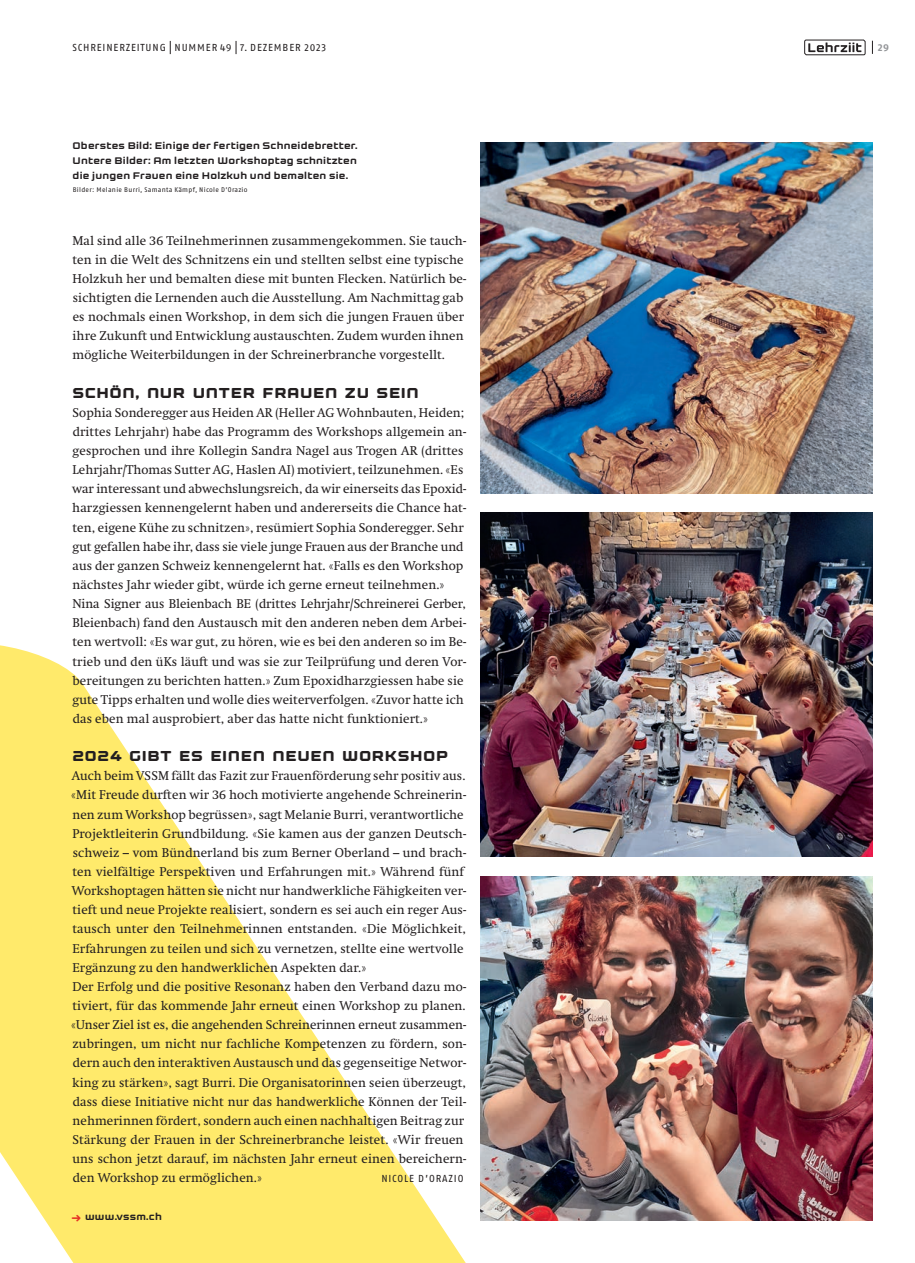
<style>
.page{position:relative;width:915px;height:1263px;background:#fff}
.page>*{position:absolute;margin:0;border:0;box-sizing:border-box;transform-origin:0 0}
.t1{font:800 15.75px "Kernel";letter-spacing:.04em;color:#231f20}
.t2{font:12.6px/19.2px "Swift";letter-spacing:.01em;color:#231f20}
.t3{font:700 10.5px/15.3px "Kernel";letter-spacing:.02em;color:#231f20;text-align:justify}
.t4{font:10.2px "Fago OT";letter-spacing:.085em;color:#231f20}
.t5{font:700 10.2px "Fago OT";color:#939598}
.t6{font:6.75px "Fago OT";letter-spacing:.045em;color:#231f20}
.s1{font-size:12px;color:#e53025}
</style>
<div class="page">
<svg style="left:0;top:645px;width:799px;height:618px"></svg>
<svg style="left:170px;top:41px;width:1px;height:13px"></svg>
<svg style="left:236px;top:41px;width:1px;height:13px"></svg>
<svg style="left:871px;top:41px;width:1px;height:13px"></svg>
<svg style="left:804px;top:39px;width:61px;height:16px"></svg>
<img style="left:480px;top:142px;width:392px;height:351px">
<img style="left:480px;top:512px;width:392px;height:345px">
<img style="left:480px;top:876px;width:392px;height:344px">
<p class="t4" style="left:72px;top:41px;width:192px">SCHREINERZEITUNG NUMMER 49 7. Dezem</p>
<p class="t4" style="left:282px;top:41px;width:45px">ber 2023</p>
<p class="t5" style="left:877px;top:41px;width:13px">29</p>
<p class="t3" style="left:72px;top:138px;width:286px">Oberstes Bild: Einige der fertigen Schneidebretter.<br>Untere Bilder: Am letzten Workshoptag schnitzten die jungen Frauen eine Holzkuh und bemalten sie.</p>
<p class="t6" style="left:73px;top:186px;width:176px">Bilder: Melanie Burri, Samanta Kämpf, Nicole DʼOrazio</p>
<p class="t2" style="left:72px;top:231px;width:395px">Mal sind alle 36 Teilnehmerinnen zusammengekommen. Sie tauch&shy;ten in die Welt des Schnitzens ein und stellten selbst eine typische Holzkuh her und bemalten diese mit bunten Flecken. Natürlich be&shy;sichtigten die Lernenden auch die Ausstellung. Am Nachmittag gab es nochmals einen Workshop, in dem sich die jungen Frauen über ihre Zukunft und Entwicklung austauschten. Zudem wurden ihnen mögliche Weiterbildungen in der Schreinerbranche vorgestellt.</p>
<p class="t1" style="left:72px;top:384px;width:348px">SCHÖN, NUR UNTER FRAUEN ZU SEIN</p>
<p class="t2" style="left:72px;top:403px;width:395px">Sophia Sonderegger aus Heiden AR (Heller AG Wohnbauten, Heiden; drittes Lehrjahr) habe das Programm des Workshops allgemein an&shy;gesprochen und ihre Kollegin Sandra Nagel aus Trogen AR (drittes Lehrjahr/Thomas Sutter AG, Haslen AI) motiviert, teilzunehmen. «Es war interessant und abwechslungsreich, da wir einerseits das Epoxid&shy;harzgiessen kennengelernt haben und andererseits die Chance hat&shy;ten, eigene Kühe zu schnitzen», resümiert Sophia Sonderegger. Sehr gut gefallen habe ihr, dass sie viele junge Frauen aus der Branche und aus der ganzen Schweiz kennengelernt hat. «Falls es den Workshop nächstes Jahr wieder gibt, würde ich gerne erneut teilnehmen.» Nina Signer aus Bleienbach BE (drittes Lehrjahr/Schreinerei Gerber, Bleienbach) fand den Austausch mit den anderen neben dem Arbei&shy;ten wertvoll: «Es war gut, zu hören, wie es bei den anderen so im Be&shy;trieb und den üKs läuft und was sie zur Teilprüfung und deren Vor&shy;bereitungen zu berichten hatten.» Zum Epoxidharzgiessen habe sie gute Tipps erhalten und wolle dies weiterverfolgen. «Zuvor hatte ich das eben mal ausprobiert, aber das hatte nicht funktioniert.»</p>
<p class="t1" style="left:72px;top:748px;width:377px">2024 GIBT ES EINEN NEUEN WORKSHOP</p>
<p class="t2" style="left:71px;top:766px;width:396px">Auch beim VSSM fällt das Fazit zur Frauenförderung sehr positiv aus. «Mit Freude durften wir 36 hoch motivierte angehende Schreinerin&shy;nen zum Workshop begrüssen», sagt Melanie Burri, verantwortliche Projektleiterin Grundbildung. «Sie kamen aus der ganzen Deutsch&shy;schweiz – vom Bündnerland bis zum Berner Oberland – und brach&shy;ten vielfältige Perspektiven und Erfahrungen mit.» Während fünf Workshoptagen hätten sie nicht nur handwerkliche Fähigkeiten ver&shy;tieft und neue Projekte realisiert, sondern es sei auch ein reger Aus&shy;tausch unter den Teilnehmerinnen entstanden. «Die Möglichkeit, Erfahrungen zu teilen und sich zu vernetzen, stellte eine wertvolle Ergänzung zu den handwerklichen Aspekten dar.»<br>Der Erfolg und die positive Resonanz haben den Verband dazu mo&shy;tiviert, für das kommende Jahr erneut einen Workshop zu planen. «Unser Ziel ist es, die angehenden Schreinerinnen erneut zusammen&shy;zubringen, um nicht nur fachliche Kompetenzen zu fördern, son&shy;dern auch den interaktiven Austausch und das gegenseitige Networ&shy;king zu stärken», sagt Burri. Die Organisatorinnen seien überzeugt, dass diese Initiative nicht nur das handwerkliche Können der Teil&shy;nehmerinnen fördert, sondern auch einen nachhaltigen Beitrag zur Stärkung der Frauen in der Schreinerbranche leistet. «Wir freuen uns schon jetzt darauf, im nächsten Jahr erneut einen bereichern&shy;den Workshop zu ermöglichen.»</p>
<p class="t4" style="left:381px;top:1172px;width:84px">NICOLE DʼORAZIO</p>
<p class="t3" style="left:71px;top:1209px;width:92px"><span class="s1">→</span> www.vssm.ch</p>
</div>
